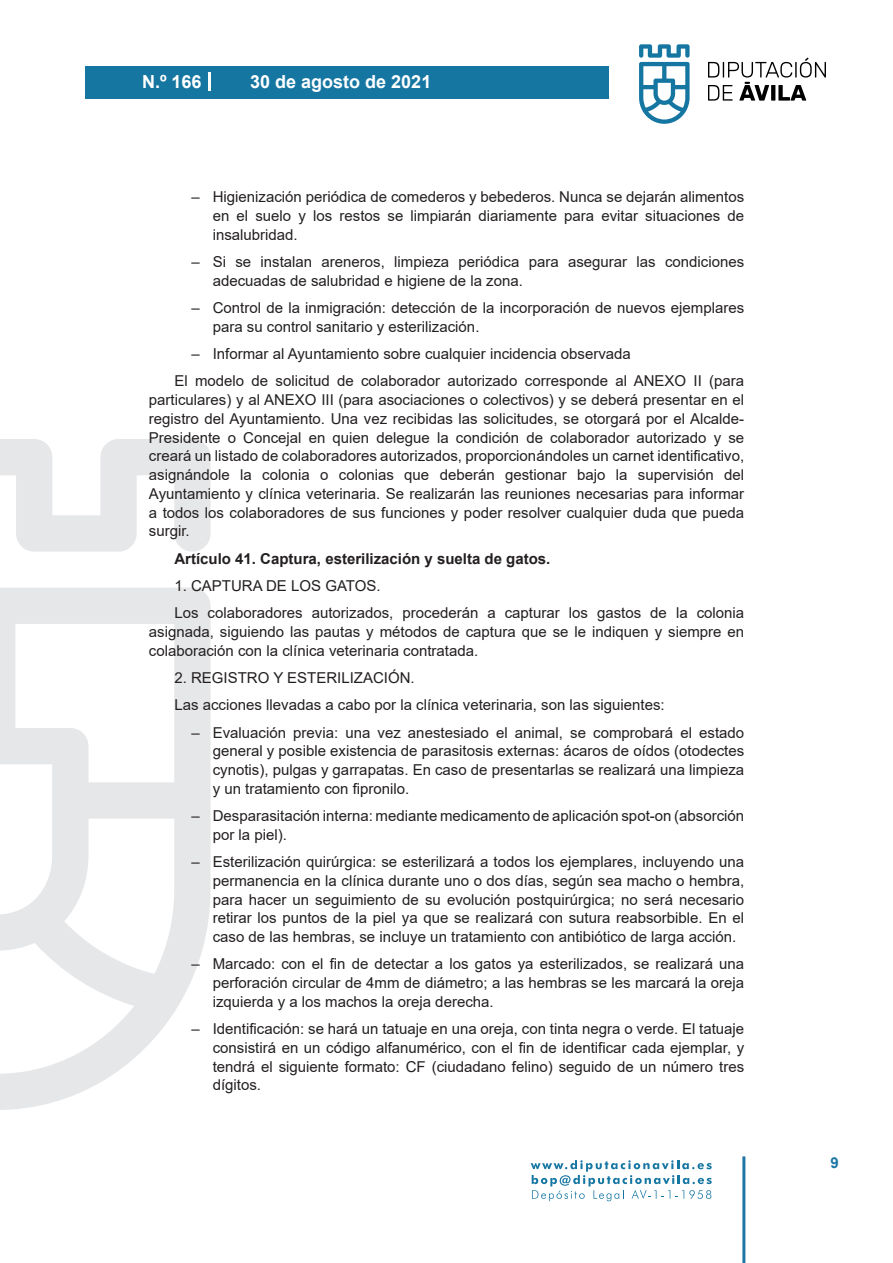
<style>
.page{position:relative;width:893px;height:1263px;background:#fff}
.page>*{position:absolute;margin:0;border:0;box-sizing:border-box;transform-origin:0 0}
.t1{font:700 18px "Arial";color:#fff}
.t2{font:15px/18.8px "Arial";color:#231f20}
.t3{font:700 15px "Arial";color:#231f20}
.t4{font:700 15px "Arial";color:#1d76a4}
</style>
<div class="page">
<svg style="left:531px;top:1160px;width:181px;height:41px"></svg>
<div style="left:85px;top:66px;width:523px;height:33px;background:#1676a2"></div>
<svg style="left:639px;top:44px;width:51px;height:80px"></svg>
<svg style="left:708px;top:58px;width:118px;height:43px"></svg>
<hr style="left:742px;top:1156px;width:3px;height:107px;background:#1d76a4">
<svg style="left:208px;top:72px;width:2px;height:18px"></svg>
<svg style="left:0;top:439px;width:211px;height:671px"></svg>
<p class="t1" style="left:142px;top:69px;width:61px">N.º 166</p>
<p class="t1" style="left:250px;top:69px;width:183px">30 de agosto de 2021</p>
<p class="t2" style="left:213px;top:188px;width:533px;text-align:justify;text-indent:-21px">– Higienización periódica de comederos y bebederos. Nunca se dejarán alimentos en el suelo y los restos se limpiarán diariamente para evitar situaciones de insalubridad.</p>
<p class="t2" style="left:213px;top:252px;width:533px;text-indent:-21px">– Si se instalan areneros, limpieza periódica para asegurar las condiciones adecuadas de salubridad e higiene de la zona.</p>
<p class="t2" style="left:213px;top:298px;width:533px;text-indent:-21px">– Control de la inmigración: detección de la incorporación de nuevos ejemplares para su control sanitario y esterilización.</p>
<p class="t2" style="left:174px;top:340px;width:571px;line-height:27.3px;text-indent:17px">– Informar al Ayuntamiento sobre cualquier incidencia observada<br>El modelo de solicitud de colaborador autorizado corresponde al ANEXO II (para</p>
<p class="t2" style="left:149px;top:390px;width:597px;text-align:justify">particulares) y al ANEXO III (para asociaciones o colectivos) y se deberá presentar en el registro del Ayuntamiento. Una vez recibidas las solicitudes, se otorgará por el Alcalde-Presidente o Concejal en quien delegue la condición de colaborador autorizado y se creará un listado de colaboradores autorizados, proporcionándoles un carnet identificativo, asignándole la colonia o colonias que deberán gestionar bajo la supervisión del Ayuntamiento y clínica veterinaria. Se realizarán las reuniones necesarias para informar a todos los colaboradores de sus funciones y poder resolver cualquier duda que pueda surgir.</p>
<p class="t3" style="left:174px;top:548px;width:377px">Artículo 41. Captura, esterilización y suelta de gatos.</p>
<p class="t2" style="left:174px;top:572px;width:571px;line-height:27.3px">1. CAPTURA DE LOS GATOS.<br>Los colaboradores autorizados, procederán a capturar los gastos de la colonia</p>
<p class="t2" style="left:149px;top:622px;width:597px">asignada, siguiendo las pautas y métodos de captura que se le indiquen y siempre en colaboración con la clínica veterinaria contratada.</p>
<p class="t2" style="left:174px;top:664px;width:492px;line-height:27.3px">2. REGISTRO Y ESTERILIZACIÓN.<br>Las acciones llevadas a cabo por la clínica veterinaria, son las siguientes:</p>
<p class="t2" style="left:213px;top:723px;width:533px;text-align:justify;text-indent:-21px">– Evaluación previa: una vez anestesiado el animal, se comprobará el estado general y posible existencia de parasitosis externas: ácaros de oídos (otodectes cynotis), pulgas y garrapatas. En caso de presentarlas se realizará una limpieza y un tratamiento con fipronilo.</p>
<p class="t2" style="left:213px;top:806px;width:533px;text-indent:-21px">– Desparasitación interna: mediante medicamento de aplicación spot-on (absorción por la piel).</p>
<p class="t2" style="left:213px;top:852px;width:533px;text-align:justify;text-indent:-21px">– Esterilización quirúrgica: se esterilizará a todos los ejemplares, incluyendo una permanencia en la clínica durante uno o dos días, según sea macho o hembra, para hacer un seguimiento de su evolución postquirúrgica; no será necesario retirar los puntos de la piel ya que se realizará con sutura reabsorbible. En el caso de las hembras, se incluye un tratamiento con antibiótico de larga acción.</p>
<p class="t2" style="left:213px;top:954px;width:533px;text-align:justify;text-indent:-21px">– Marcado: con el fin de detectar a los gatos ya esterilizados, se realizará una perforación circular de 4mm de diámetro; a las hembras se les marcará la oreja izquierda y a los machos la oreja derecha.</p>
<p class="t2" style="left:213px;top:1019px;width:533px;text-align:justify;text-indent:-21px">– Identificación: se hará un tatuaje en una oreja, con tinta negra o verde. El tatuaje consistirá en un código alfanumérico, con el fin de identificar cada ejemplar, y tendrá el siguiente formato: CF (ciudadano felino) seguido de un número tres dígitos.</p>
<p class="t4" style="left:831px;top:1152px;width:10px">9</p>
</div>
